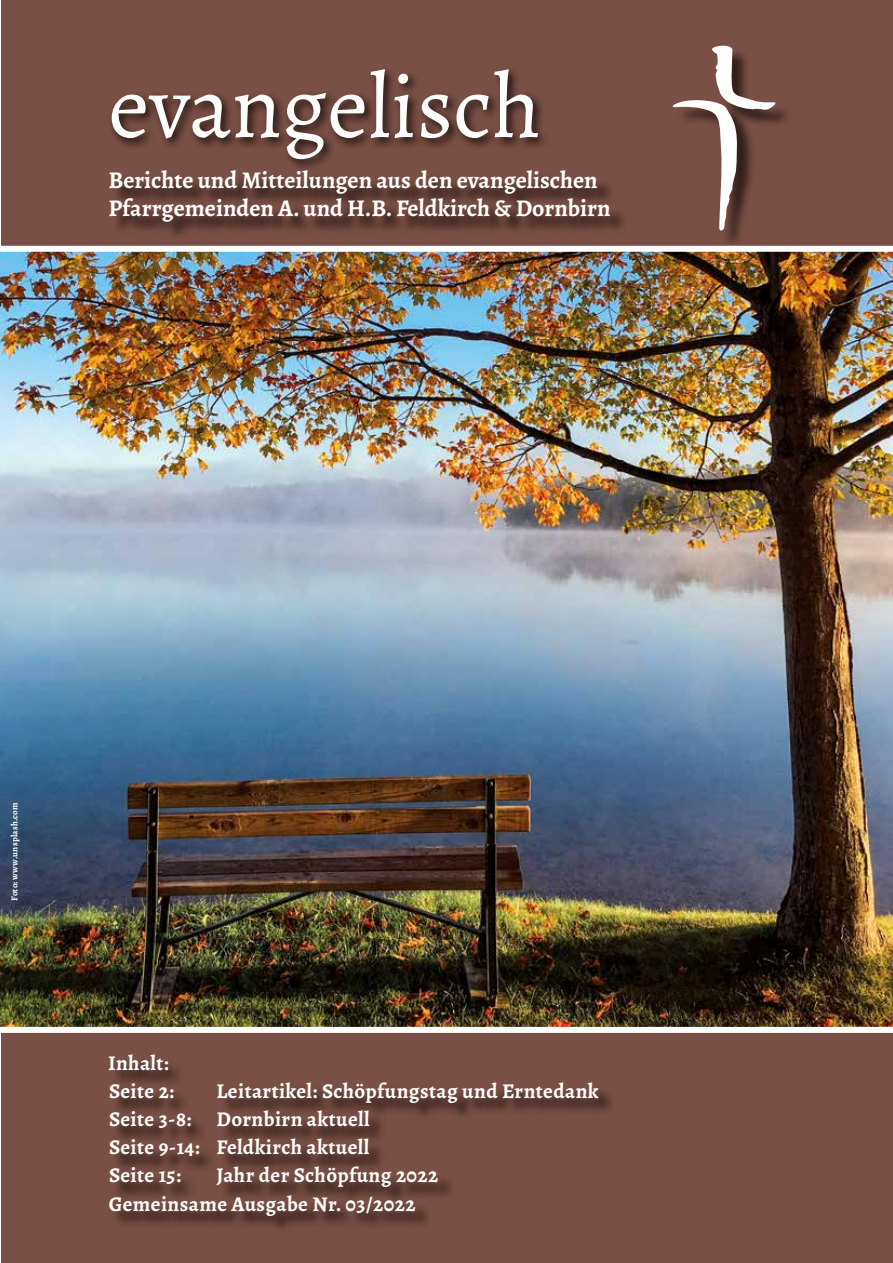
<style>
.page{position:relative;width:893px;height:1263px;background:#fff}
.page>*{position:absolute;margin:0;border:0;box-sizing:border-box;transform-origin:0 0}
.t1{font:91.5px "Alegreya";color:#fff}
.t2{font:700 24px/28.8px "Alegreya";color:#fff}
.t3{font:700 21px/28.2px "Alegreya";letter-spacing:.02em;color:#fff}
.t4{font:700 9px "Alegreya";letter-spacing:.02em;color:#fff}
</style>
<div class="page">
<div style="left:1px;top:0;width:892px;height:1263px;background:#7a4f45"></div>
<img style="left:0;top:252px;width:893px;height:775px">
<div style="left:108px;top:66px;width:442px;height:106px;background:#000;opacity:.75"></div>
<div style="left:112px;top:173px;width:516px;height:67px;background:#000;opacity:.75"></div>
<div style="left:715px;top:48px;width:79px;height:80px;background:#000;opacity:.6"></div>
<div style="left:676px;top:102px;width:79px;height:147px;background:#000;opacity:.6"></div>
<svg style="left:672px;top:46px;width:105px;height:184px"></svg>
<div style="left:112px;top:1057px;width:505px;height:177px;background:#000;opacity:.75"></div>
<div style="left:0;top:1027px;width:893px;height:6px;background:#fff"></div>
<div style="left:0;top:246px;width:893px;height:6px;background:#fff"></div>
<h1 class="t1" style="left:108px;top:49px;width:434px">evangelisch</h1>
<p class="t2" style="left:108px;top:165px;width:504px">Berichte und Mitteilungen aus den evangelischen<br>Pfarrgemeinden A. und H.B. Feldkirch &amp; Dornbirn</p>
<p class="t4" style="left:8px;top:901px;width:100px;rotate:-90deg">Foto: www.unsplash.com</p>
<p class="t3" style="left:108px;top:1048px;width:68px">Inhalt:<br>Seite 2:</p>
<p class="t3" style="left:109px;top:1076px;width:491px;text-indent:107px">Leitartikel: Schöpfungstag und Erntedank<br>Seite 3-8: Dornbirn aktuell<br>Seite 9-14: Feldkirch aktuell<br>Seite 15:</p>
<p class="t3" style="left:109px;top:1161px;width:331px;text-indent:107px">Jahr der Schöpfung 2022<br>Gemeinsame Ausgabe Nr. 03/2022</p>
</div>
